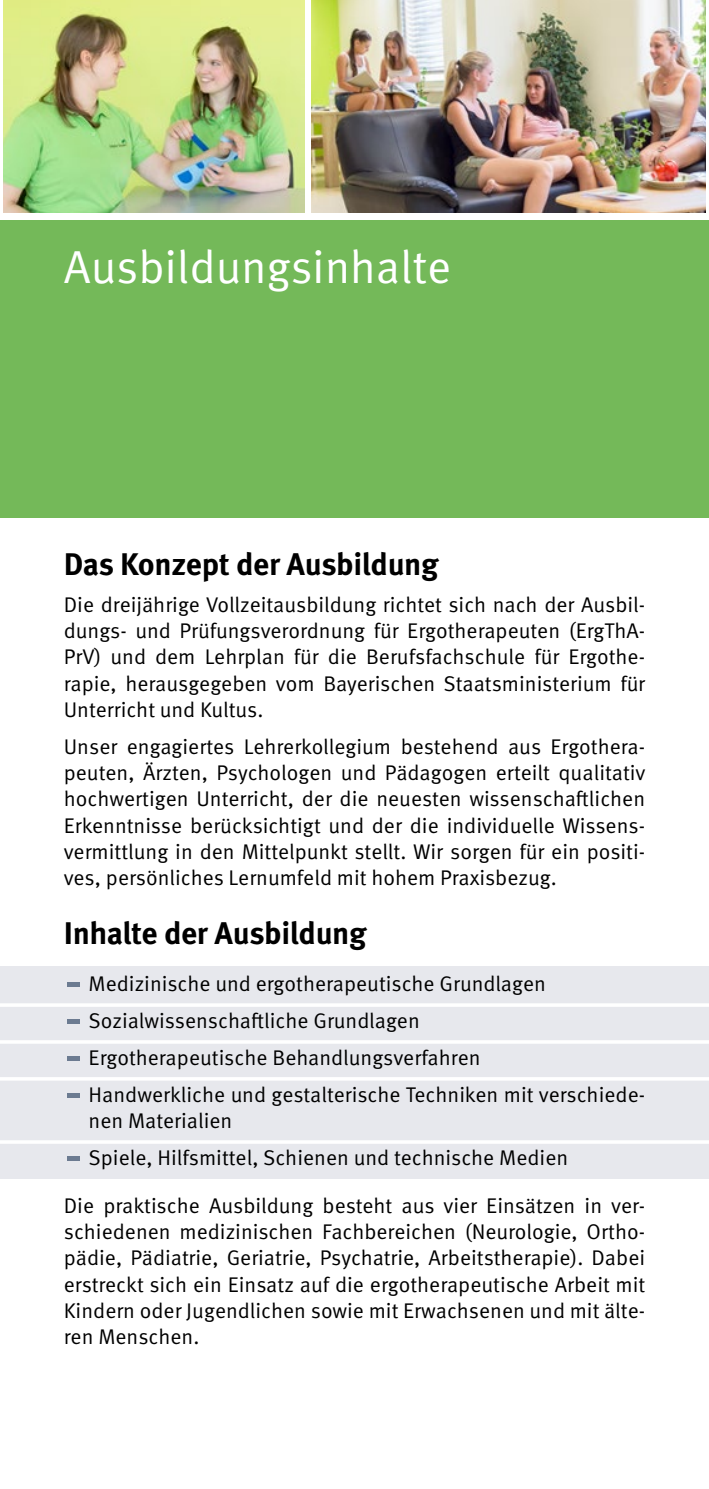
<style>
.page{position:relative;width:709px;height:1489px;background:#fff}
.page>*{position:absolute;margin:0;border:0;box-sizing:border-box;transform-origin:0 0}
.Text_8_5pt_Aufzählun{font:63.75px "Meta OT Norm";color:#6c7b91}
.Head_1_-_18_5pt{font:46.25px "Meta OT Norm";letter-spacing:-.005em;color:#fff}
.Head_2_-_12_5pt{font:700 31.25px "Meta OT";letter-spacing:-.015em;color:#000}
.Text_8_5pt_Block{font:21.25px/26.2px "Meta OT Norm";color:#000;text-align:justify}
.Text_8_5pt_Aufzählun-2{font:21.25px/26.2px "Meta OT Norm";color:#000}
</style>
<div class="page">
<div style="left:0;top:220px;width:709px;height:297px;background:#74b959"></div>
<img style="left:312px;top:0;width:393px;height:213px">
<div style="left:0;top:966px;width:709px;height:212px;background:#e7e8ed"></div>
<hr style="left:0;top:1140px;width:709px;height:3px;background:#fff">
<hr style="left:0;top:1003px;width:709px;height:3px;background:#fff">
<hr style="left:0;top:1040px;width:709px;height:3px;background:#fff">
<hr style="left:0;top:1077px;width:709px;height:3px;background:#fff">
<img style="left:4px;top:0;width:301px;height:213px">
<p class="Head_1_-_18_5pt" style="left:64px;top:239px;width:389px">Ausbildungsinhalte</p>
<p class="Head_2_-_12_5pt" style="left:64px;top:544px;width:376px">Das Konzept der Ausbildung</p>
<p class="Text_8_5pt_Block" style="left:64px;top:591px;width:583px">Die dreijährige Vollzeitausbildung richtet sich nach der Ausbil&shy;dungs- und Prüfungsverordnung für Ergotherapeuten (ErgThA-PrV) und dem Lehrplan für die Berufsfachschule für Ergothe&shy;rapie, herausgegeben vom Bayerischen Staatsministerium für Unterricht und Kultus.</p>
<p class="Text_8_5pt_Block" style="left:64px;top:733px;width:583px">Unser engagiertes Lehrerkollegium bestehend aus Ergothera&shy;peuten, Ärzten, Psychologen und Pädagogen erteilt qualitativ hochwertigen Unterricht, der die neuesten wissenschaftlichen Erkenntnisse berücksichtigt und der die individuelle Wissens&shy;vermittlung in den Mittelpunkt stellt. Wir sorgen für ein positi&shy;ves, persönliches Lernumfeld mit hohem Praxisbezug.</p>
<p class="Head_2_-_12_5pt" style="left:64px;top:913px;width:304px">Inhalte der Ausbildung</p>
<p class="Text_8_5pt_Aufzählun" style="left:64px;top:941px;width:21px">-</p>
<p class="Text_8_5pt_Aufzählun-2" style="left:89px;top:971px;width:459px">Medizinische und ergotherapeutische Grundlagen</p>
<p class="Text_8_5pt_Aufzählun" style="left:64px;top:978px;width:21px">-</p>
<p class="Text_8_5pt_Aufzählun-2" style="left:89px;top:1007px;width:333px">Sozialwissenschaftliche Grundlagen</p>
<p class="Text_8_5pt_Aufzählun" style="left:64px;top:1015px;width:21px">-</p>
<p class="Text_8_5pt_Aufzählun-2" style="left:89px;top:1044px;width:393px">Ergotherapeutische Behandlungsverfahren</p>
<p class="Text_8_5pt_Aufzählun" style="left:64px;top:1052px;width:21px">-</p>
<p class="Text_8_5pt_Aufzählun-2" style="left:89px;top:1081px;width:558px">Handwerkliche und gestalterische Techniken mit verschiede&shy;nen Materialien</p>
<p class="Text_8_5pt_Aufzählun" style="left:64px;top:1115px;width:21px">-</p>
<p class="Text_8_5pt_Aufzählun-2" style="left:89px;top:1144px;width:481px">Spiele, Hilfsmittel, Schienen und technische Medien</p>
<p class="Text_8_5pt_Block" style="left:64px;top:1192px;width:583px">Die praktische Ausbildung besteht aus vier Einsätzen in ver&shy;schiedenen medizinischen Fachbereichen (Neurologie, Ortho&shy;pädie, Pädiatrie, Geriatrie, Psychatrie, Arbeitstherapie). Dabei erstreckt sich ein Einsatz auf die ergotherapeutische Arbeit mit Kindern oder Jugendlichen sowie mit Erwachsenen und mit älte&shy;ren Menschen.</p>
</div>
